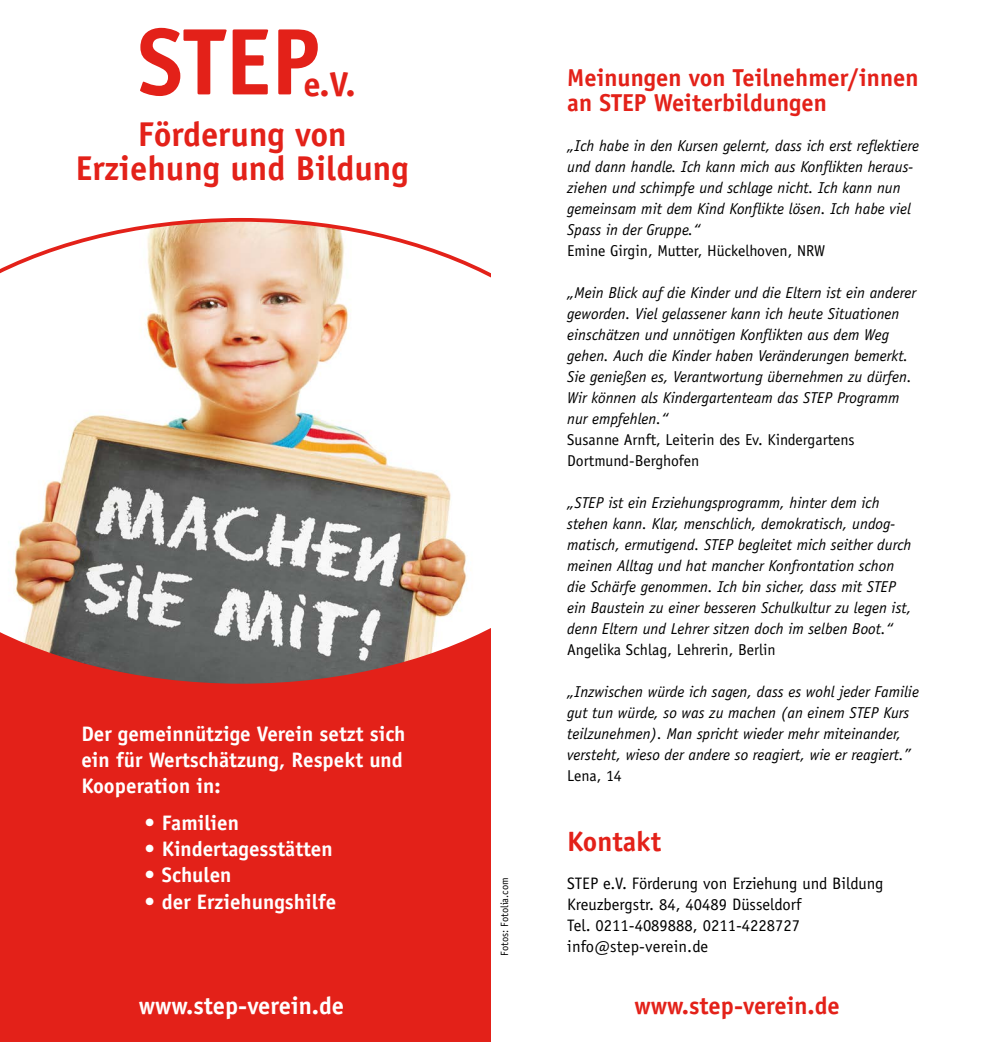
<style>
.page{position:relative;width:983px;height:1042px;background:#fff}
.page>*{position:absolute;margin:0;border:0;box-sizing:border-box;transform-origin:0 0}
.t1{font:700 94.85px "Officina Sans";color:#e32119}
.t2{font:700 34.48px/34.5px "Officina Sans";color:#e32119;text-align:center}
.t3{font:700 28px "Officina Sans";color:#e32119}
.t4{font:700 24.5px/24.5px "Officina Sans";color:#e32119}
.t5{font:700 24.5px "Officina Sans";color:#fff}
.t6{font:700 21px/26.2px "Officina Sans";color:#fff}
.t7{font:16.62px/21px "Officina Sans";color:#000}
.t8{font:italic 15.75px/21px "Officina Sans";color:#000}
.t9{font:15.75px/21px "Officina Sans";color:#000}
.t10{font:10.5px "Officina Sans";color:#000}
</style>
<div class="page">
<div style="left:0;top:609px;width:541px;height:433px;background:#e32119"></div>
<svg style="left:0;top:218px;width:491px;height:466px"></svg>
<div style="left:491px;top:0;width:150px;height:1042px;background:#fff"></div>
<h1 class="t1" style="left:138px;top:3px;width:184px">STEP</h1>
<h2 class="t2" style="left:303px;top:66px;width:54px">e.V.</h2>
<h2 class="t2" style="left:76px;top:116px;width:334px">Förderung von<br>Erziehung und Bildung</h2>
<h3 class="t6" style="left:81px;top:720px;width:325px">Der gemeinnützige Verein setzt sich ein für Wertschätzung, Respekt und<br>Kooperation in:</h3>
<h3 class="t6" style="left:144px;top:809px;width:96px">• Familien</h3>
<h3 class="t6" style="left:144px;top:835px;width:190px">• Kindertagesstätten</h3>
<h3 class="t6" style="left:144px;top:862px;width:89px">• Schulen</h3>
<h3 class="t6" style="left:144px;top:888px;width:193px">• der Erziehungshilfe</h3>
<h3 class="t5" style="left:139px;top:990px;width:207px">www.step-verein.de</h3>
<p class="t10" style="left:498px;top:955px;width:80px;rotate:-90deg">Fotos: Fotolia.com</p>
<h3 class="t4" style="left:567px;top:65px;width:353px">Meinungen von Teilnehmer/innen an STEP Weiterbildungen</h3>
<p class="t8" style="left:567px;top:135px;width:353px">„Ich habe in den Kursen gelernt, dass ich erst reflektiere und dann handle. Ich kann mich aus Konflikten heraus&shy;ziehen und schimpfe und schlage nicht. Ich kann nun gemeinsam mit dem Kind Konflikte lösen. Ich habe viel Spass in der Gruppe.“</p>
<p class="t9" style="left:567px;top:240px;width:259px">Emine Girgin, Mutter, Hückelhoven, NRW</p>
<p class="t8" style="left:567px;top:282px;width:350px">„Mein Blick auf die Kinder und die Eltern ist ein anderer geworden. Viel gelassener kann ich heute Situationen einschätzen und unnötigen Konflikten aus dem Weg gehen. Auch die Kinder haben Veränderungen bemerkt.<br>Sie genießen es, Verantwortung übernehmen zu dürfen.<br>Wir können als Kindergartenteam das STEP Programm nur empfehlen.“</p>
<p class="t9" style="left:567px;top:429px;width:289px">Susanne Arnft, Leiterin des Ev. Kindergartens<br>Dortmund-Berghofen</p>
<p class="t8" style="left:567px;top:492px;width:345px">„STEP ist ein Erziehungsprogramm, hinter dem ich stehen kann. Klar, menschlich, demokratisch, undog&shy;matisch, ermutigend. STEP begleitet mich seither durch meinen Alltag und hat mancher Konfrontation schon die Schärfe genommen. Ich bin sicher, dass mit STEP ein Baustein zu einer besseren Schulkultur zu legen ist, denn Eltern und Lehrer sitzen doch im selben Boot.“</p>
<p class="t9" style="left:567px;top:639px;width:210px">Angelika Schlag, Lehrerin, Berlin</p>
<p class="t8" style="left:567px;top:681px;width:353px">„Inzwischen würde ich sagen, dass es wohl jeder Familie gut tun würde, so was zu machen (an einem STEP Kurs teilzunehmen). Man spricht wieder mehr miteinander, versteht, wieso der andere so reagiert, wie er reagiert.”</p>
<p class="t9" style="left:567px;top:765px;width:56px">Lena, 14</p>
<h3 class="t3" style="left:567px;top:823px;width:95px">Kontakt</h3>
<p class="t7" style="left:567px;top:873px;width:318px">STEP e.V. Förderung von Erziehung und Bildung<br>Kreuzbergstr. 84, 40489 Düsseldorf<br>Tel. 0211-4089888, 0211-4228727</p>
<p class="t7" style="left:567px;top:936px;width:142px">info@step-verein.de</p>
<h3 class="t4" style="left:634px;top:993px;width:207px">www.step-verein.de</h3>
</div>
